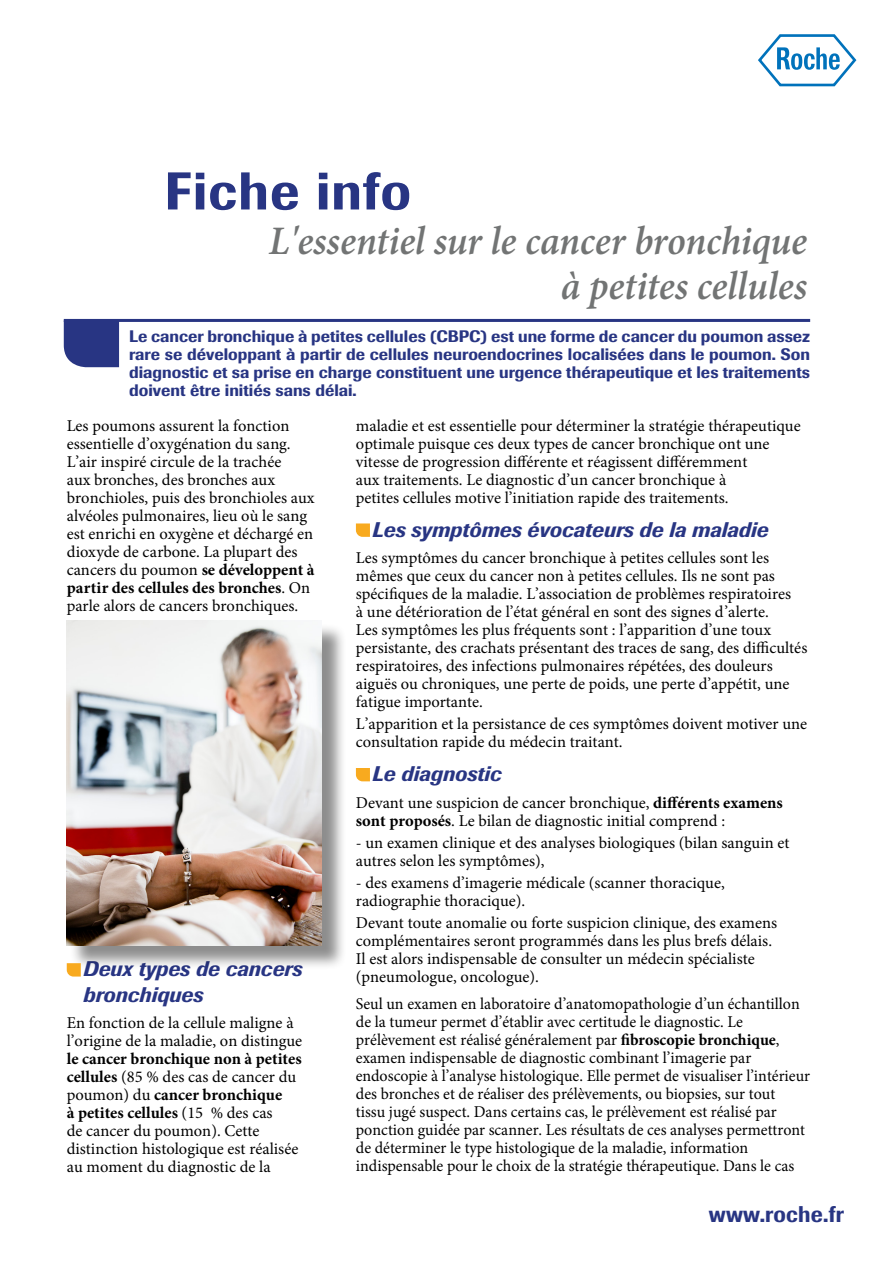
<style>
.page{position:relative;width:893px;height:1263px;background:#fff}
.page>*{position:absolute;margin:0;border:0;box-sizing:border-box;transform-origin:0 0}
.t1{font:500 52.5px "Imago";letter-spacing:.02em;color:#283583}
.t2{font:italic 600 40.5px/45px "Minion Pro";letter-spacing:-.005em;color:#727474;text-align:right;scale:.95 1}
.t3{font:500 22.5px "Imago";letter-spacing:.01em;color:#283583;scale:.95 1}
.t4{font:italic 500 21px/25.2px "Imago";color:#283583}
.t5{font:16.5px/18px "Minion Pro";color:#000}
.t6{font:500 16.5px/18px "Imago";color:#283583;text-align:justify}
.s1{font-weight:700}
</style>
<div class="page">
<div style="left:64px;top:322px;width:55px;height:45px;background:#283583"></div>
<hr style="left:64px;top:319px;width:746px;height:3px;background:#283583">
<svg style="left:758px;top:34px;width:98px;height:52px"></svg>
<div style="left:70px;top:624px;width:277px;height:346px;background:#000;opacity:.45"></div>
<img style="left:67px;top:621px;width:255px;height:324px">
<svg style="left:67px;top:963px;width:14px;height:13px"></svg>
<svg style="left:356px;top:523px;width:14px;height:14px"></svg>
<svg style="left:356px;top:768px;width:14px;height:13px"></svg>
<h1 class="t1" style="left:165px;top:157px;width:248px">Fiche info</h1>
<h2 class="t2" style="left:269px;top:219px;width:568px">L'essentiel sur le cancer bronchique à petites cellules</h2>
<p class="t6" style="left:129px;top:327px;width:683px">Le cancer bronchique à petites cellules (CBPC) est une forme de cancer du poumon assez rare se développant à partir de cellules neuroendocrines localisées dans le poumon. Son diagnostic et sa prise en charge constituent une urgence thérapeutique et les traitements doivent être initiés sans délai.</p>
<p class="t5" style="left:67px;top:417px;width:249px">Les poumons assurent la fonction essentielle d’oxygénation du sang.<br>L’air inspiré circule de la trachée<br>aux bronches, des bronches aux bronchioles, puis des bronchioles aux alvéoles pulmonaires, lieu où le sang est enrichi en oxygène et déchargé en dioxyde de carbone. La plupart des cancers du poumon <span class="s1">se développent à partir des cellules des bronches</span>. On parle alors de cancers bronchiques.</p>
<p class="t4" style="left:84px;top:956px;width:220px">Deux types de cancers bronchiques</p>
<p class="t5" style="left:67px;top:1014px;width:237px">En fonction de la cellule maligne à l’origine de la maladie, on distingue</p>
<p class="t5" style="left:67px;top:1050px;width:236px"><span class="s1">le cancer bronchique non à petites cellules</span> (85 % des cas de cancer du poumon) du <span class="s1">cancer bronchique<br>à petites cellules</span> (15 % des cas<br>de cancer du poumon). Cette distinction histologique est réalisée au moment du diagnostic de la</p>
<p class="t5" style="left:356px;top:417px;width:446px">maladie et est essentielle pour déterminer la stratégie thérapeutique optimale puisque ces deux types de cancer bronchique ont une vitesse de progression différente et réagissent différemment<br>aux traitements. Le diagnostic d’un cancer bronchique à<br>petites cellules motive l’initiation rapide des traitements.</p>
<p class="t4" style="left:373px;top:516px;width:397px">Les symptômes évocateurs de la maladie</p>
<p class="t5" style="left:356px;top:549px;width:453px">Les symptômes du cancer bronchique à petites cellules sont les mêmes que ceux du cancer non à petites cellules. Ils ne sont pas spécifiques de la maladie. L’association de problèmes respiratoires<br>à une détérioration de l’état général en sont des signes d’alerte.<br>Les symptômes les plus fréquents sont : l’apparition d’une toux persistante, des crachats présentant des traces de sang, des difficultés respiratoires, des infections pulmonaires répétées, des douleurs aiguës ou chroniques, une perte de poids, une perte d’appétit, une fatigue importante.</p>
<p class="t5" style="left:356px;top:715px;width:453px">L’apparition et la persistance de ces symptômes doivent motiver une consultation rapide du médecin traitant.</p>
<p class="t4" style="left:373px;top:761px;width:131px">Le diagnostic</p>
<p class="t5" style="left:356px;top:793px;width:428px">Devant une suspicion de cancer bronchique, <span class="s1">différents examens sont proposés</span>. Le bilan de diagnostic initial comprend :</p>
<p class="t5" style="left:356px;top:834px;width:435px">- un examen clinique et des analyses biologiques (bilan sanguin et autres selon les symptômes),</p>
<p class="t5" style="left:356px;top:874px;width:370px">- des examens d’imagerie médicale (scanner thoracique, radiographie thoracique).</p>
<p class="t5" style="left:356px;top:914px;width:423px">Devant toute anomalie ou forte suspicion clinique, des examens complémentaires seront programmés dans les plus brefs délais.<br>Il est alors indispensable de consulter un médecin spécialiste (pneumologue, oncologue).</p>
<p class="t5" style="left:356px;top:995px;width:456px">Seul un examen en laboratoire d’anatomopathologie d’un échantillon de la tumeur permet d’établir avec certitude le diagnostic. Le prélèvement est réalisé généralement par <span class="s1">fibroscopie bronchique</span>, examen indispensable de diagnostic combinant l’imagerie par endoscopie à l’analyse histologique. Elle permet de visualiser l’intérieur des bronches et de réaliser des prélèvements, ou biopsies, sur tout<br>tissu jugé suspect. Dans certains cas, le prélèvement est réalisé par ponction guidée par scanner. Les résultats de ces analyses permettront de déterminer le type histologique de la maladie, information indispensable pour le choix de la stratégie thérapeutique. Dans le cas</p>
<h3 class="t3" style="left:709px;top:1199px;width:143px">www.roche.fr</h3>
</div>
